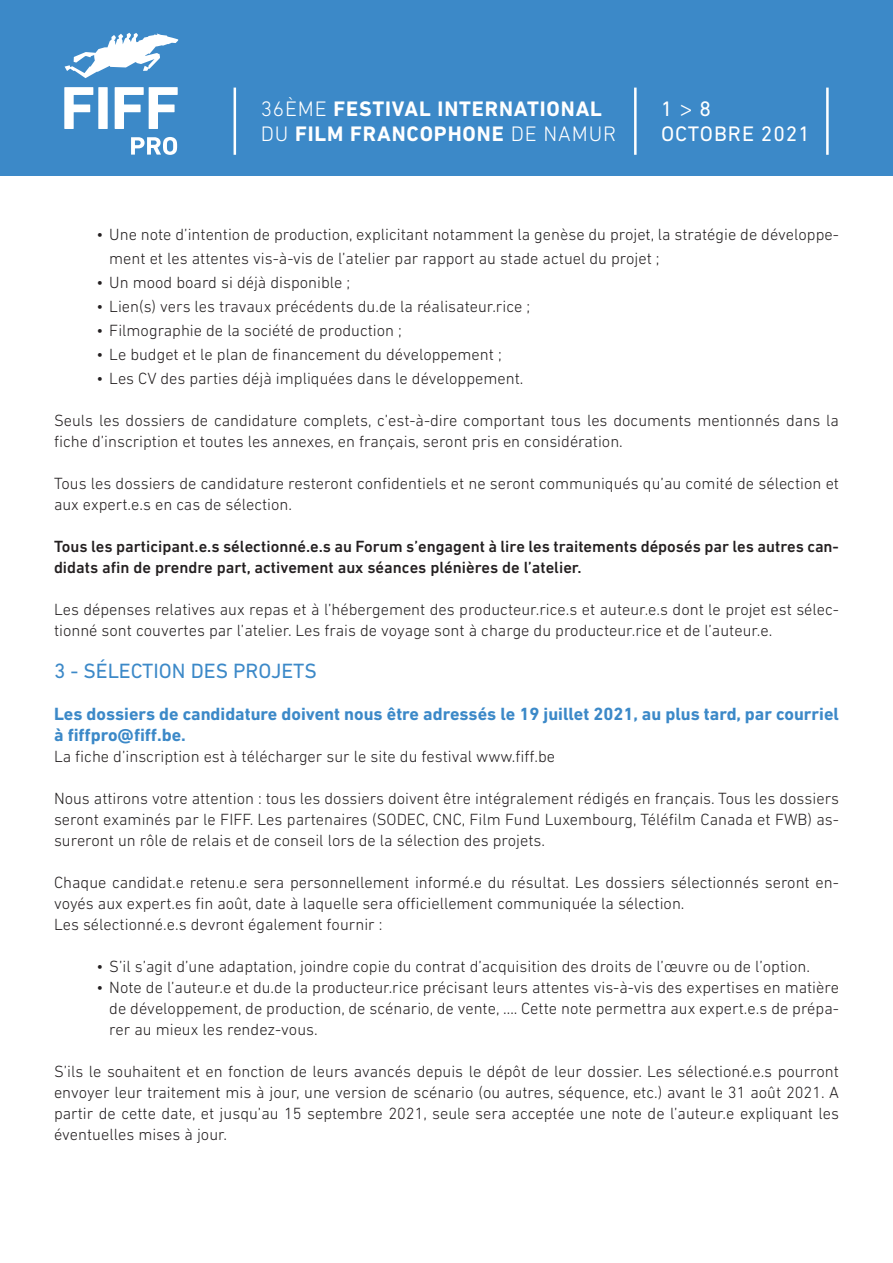
<style>
.page{position:relative;width:893px;height:1263px;background:#fff}
.page>*{position:absolute;margin:0;border:0;box-sizing:border-box;transform-origin:0 0}
.t1{font:700 21.3px "DIN Next LT Pro";letter-spacing:.04em;color:#fff}
.t2{font:21.3px/25.7px "DIN Next LT Pro";letter-spacing:.045em;color:#fff}
.t3{font:21px "DIN Next LT Pro";color:#3c89c8}
.t4{font:700 18px/21px "DIN Next LT Pro";color:#3c89c8}
.t5{font:300 16.5px/21px "DIN Next LT Pro";color:#231f20}
.t6{font:500 16.5px/21px "DIN Next LT Pro";color:#231f20}
.s1{font-weight:300}
.s2{font-family:"Myriad Pro"}
</style>
<div class="page">
<div style="left:0;top:0;width:893px;height:175px;background:#3c89c8"></div>
<svg style="left:131px;top:137px;width:46px;height:18px"></svg>
<svg style="left:64px;top:87px;width:29px;height:42px"></svg>
<div style="left:98px;top:87px;width:10px;height:42px;background:#fff"></div>
<svg style="left:115px;top:87px;width:63px;height:42px"></svg>
<svg style="left:65px;top:33px;width:113px;height:45px"></svg>
<hr style="left:634px;top:88px;width:3px;height:67px;background:#fff">
<hr style="left:234px;top:88px;width:2px;height:67px;background:#fff">
<hr style="left:826px;top:88px;width:3px;height:67px;background:#fff">
<p class="t1" style="left:261px;top:96px;width:343px"><span class="s1">36ÈME</span> FESTIVAL INTERNATIONAL</p>
<p class="t1" style="left:261px;top:121px;width:357px"><span class="s1">DU</span> FILM FRANCOPHONE <span class="s1">DE NAMUR</span></p>
<p class="t2" style="left:661px;top:95px;width:150px">1 <span class="s2">&gt;</span> 8<br>OCTOBRE 2021</p>
<p class="t5" style="left:109px;top:222px;width:731px;line-height:24px;text-indent:-13px">• Une note d’intention de production, explicitant notamment la genèse du projet, la stratégie de développe&shy;ment et les attentes vis-à-vis de l’atelier par rapport au stade actuel du projet ;</p>
<p class="t5" style="left:97px;top:272px;width:255px">• Un mood board si déjà disponible ;</p>
<p class="t5" style="left:97px;top:296px;width:435px">• Lien(s) vers les travaux précédents du.de la réalisateur.rice ;</p>
<p class="t5" style="left:97px;top:320px;width:307px">• Filmographie de la société de production ;</p>
<p class="t5" style="left:97px;top:344px;width:407px">• Le budget et le plan de financement du développement ;</p>
<p class="t5" style="left:97px;top:368px;width:428px">• Les CV des parties déjà impliquées dans le développement.</p>
<p class="t5" style="left:54px;top:410px;width:786px">Seuls les dossiers de candidature complets, c’est-à-dire comportant tous les documents mentionnés dans la fiche d’inscription et toutes les annexes, en français, seront pris en considération.</p>
<p class="t5" style="left:54px;top:473px;width:787px">Tous les dossiers de candidature resteront confidentiels et ne seront communiqués qu’au comité de sélection et aux expert.e.s en cas de sélection.</p>
<p class="t6" style="left:54px;top:536px;width:786px">Tous les participant.e.s sélectionné.e.s au Forum s’engagent à lire les traitements déposés par les autres can&shy;didats afin de prendre part, activement aux séances plénières de l’atelier.</p>
<p class="t5" style="left:54px;top:599px;width:786px">Les dépenses relatives aux repas et à l’hébergement des producteur.rice.s et auteur.e.s dont le projet est sélec&shy;tionné sont couvertes par l’atelier. Les frais de voyage sont à charge du producteur.rice et de l’auteur.e.</p>
<p class="t3" style="left:54px;top:659px;width:264px">3 - SÉLECTION DES PROJETS</p>
<p class="t4" style="left:54px;top:703px;width:786px">Les dossiers de candidature doivent nous être adressés le 19 juillet 2021, au plus tard, par courriel à fiffpro@fiff.be.</p>
<p class="t5" style="left:54px;top:746px;width:503px">La fiche d’inscription est à télécharger sur le site du festival www.fiff.be</p>
<p class="t5" style="left:54px;top:788px;width:786px;text-align:justify">Nous attirons votre attention : tous les dossiers doivent être intégralement rédigés en français. Tous les dossiers seront examinés par le FIFF. Les partenaires (SODEC, CNC, Film Fund Luxembourg, Téléfilm Canada et FWB) as&shy;sureront un rôle de relais et de conseil lors de la sélection des projets.</p>
<p class="t5" style="left:54px;top:872px;width:786px">Chaque candidat.e retenu.e sera personnellement informé.e du résultat. Les dossiers sélectionnés seront en&shy;voyés aux expert.es fin août, date à laquelle sera officiellement communiquée la sélection.</p>
<p class="t5" style="left:54px;top:914px;width:330px">Les sélectionné.e.s devront également fournir :</p>
<p class="t5" style="left:97px;top:956px;width:715px">• S’il s’agit d’une adaptation, joindre copie du contrat d’acquisition des droits de l’œuvre ou de l’option.</p>
<p class="t5" style="left:109px;top:977px;width:731px;text-align:justify;text-indent:-13px">• Note de l’auteur.e et du.de la producteur.rice précisant leurs attentes vis-à-vis des expertises en matière de développement, de production, de scénario, de vente, …. Cette note permettra aux expert.e.s de prépa&shy;rer au mieux les rendez-vous.</p>
<p class="t5" style="left:54px;top:1061px;width:787px;text-align:justify">S’ils le souhaitent et en fonction de leurs avancés depuis le dépôt de leur dossier. Les sélectioné.e.s pourront envoyer leur traitement mis à jour, une version de scénario (ou autres, séquence, etc.) avant le 31 août 2021. A partir de cette date, et jusqu’au 15 septembre 2021, seule sera acceptée une note de l’auteur.e expliquant les éventuelles mises à jour.</p>
</div>
